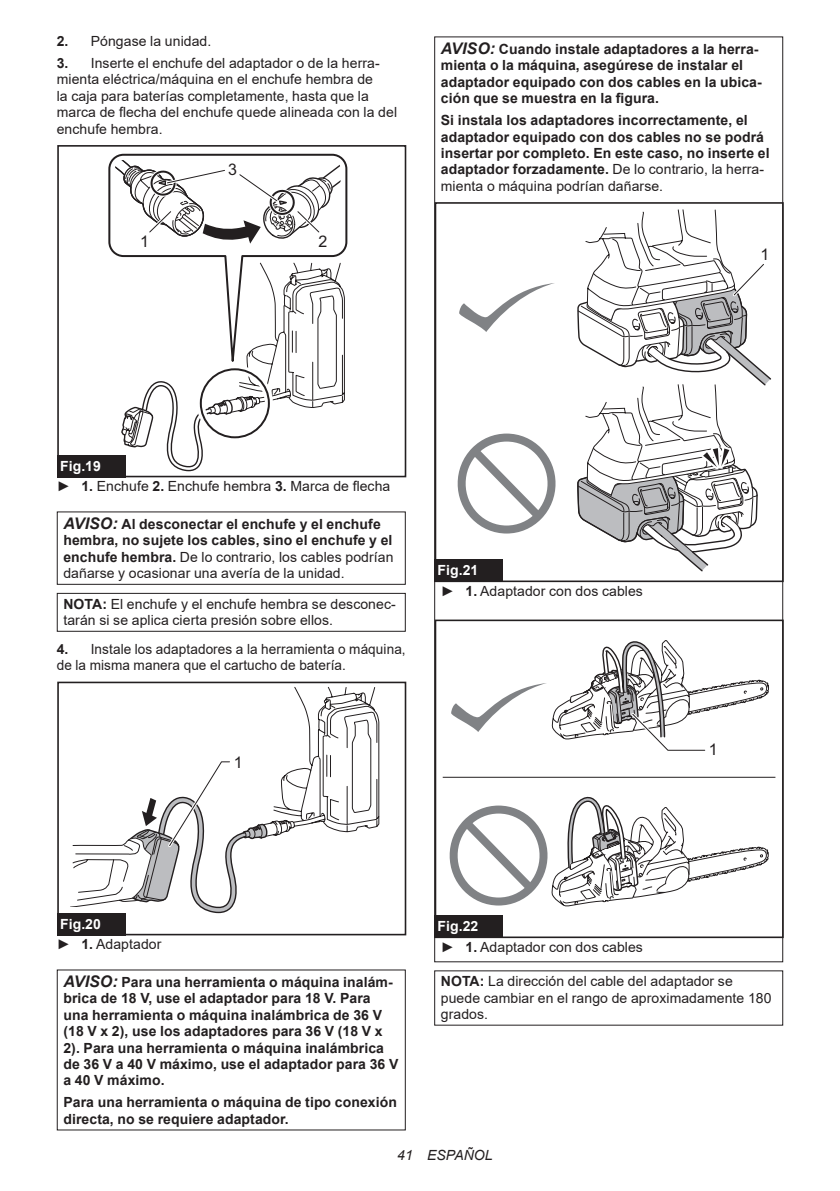
<style>
.page{position:relative;width:840px;height:1191px;background:#fff}
.page>*{position:absolute;margin:0;border:0;box-sizing:border-box;transform-origin:0 0}
.t1{font:16px "Arial";color:#231f20}
.t2{font:700 14px/16.4px "Arial";letter-spacing:.005em;color:#231f20}
.t3{font:14px/16.4px "Arial";letter-spacing:.005em;color:#231f20}
.t4{font:italic 14px "Arial";letter-spacing:.005em;color:#231f20}
.s1{font-weight:700}
.s2{font-style:italic;font-size:16px}
.s3{font-weight:400}
.s4{font-weight:700;color:#fff}
</style>
<div class="page">
<svg style="left:121px;top:398px;width:224px;height:74px"></svg>
<div style="left:197px;top:365px;width:76px;height:76px;border:8px solid #fff;border-radius:50%"></div>
<div style="left:200px;top:368px;width:70px;height:70px;border:2px solid #231f20;border-radius:50%"></div>
<svg style="left:144px;top:386px;width:201px;height:12px"></svg>
<svg style="left:108px;top:153px;width:240px;height:233px"></svg>
<div style="left:57px;top:449px;width:74px;height:28px;background:#fff"></div>
<div style="left:57px;top:145px;width:349px;height:332px;border:2px solid #231f20"></div>
<svg style="left:115px;top:160px;width:225px;height:96px"></svg>
<div style="left:57px;top:454px;width:68px;height:23px;background:#231f20"></div>
<div style="left:57px;top:511px;width:348px;height:74px;border:1px solid #231f20"></div>
<div style="left:57px;top:593px;width:348px;height:39px;border:1px solid #231f20"></div>
<div style="left:57px;top:681px;width:349px;height:254px;border:2px solid #231f20"></div>
<svg style="left:70px;top:687px;width:309px;height:227px"></svg>
<div style="left:57px;top:912px;width:68px;height:23px;background:#231f20"></div>
<svg style="left:457px;top:433px;width:99px;height:101px"></svg>
<svg style="left:459px;top:283px;width:95px;height:49px"></svg>
<svg style="left:577px;top:209px;width:194px;height:363px"></svg>
<div style="left:434px;top:559px;width:68px;height:23px;background:#231f20"></div>
<svg style="left:551px;top:680px;width:215px;height:98px"></svg>
<svg style="left:449px;top:796px;width:319px;height:111px"></svg>
<svg style="left:451px;top:683px;width:95px;height:49px"></svg>
<hr style="left:442px;top:776px;width:333px;height:1px;background:#231f20">
<div style="left:434px;top:619px;width:349px;height:319px;border:2px solid #231f20"></div>
<svg style="left:593px;top:640px;width:175px;height:113px"></svg>
<div style="left:434px;top:915px;width:68px;height:23px;background:#231f20"></div>
<p class="t3" style="left:57px;top:33px;width:156px"><span class="s1">2.</span> Póngase la unidad.</p>
<p class="t3" style="left:57px;top:55px;width:341px"><span class="s1">3.</span> Inserte el enchufe del adaptador o de la herra&shy;mienta eléctrica/máquina en el enchufe hembra de<br>la caja para baterías completamente, hasta que la marca de flecha del enchufe quede alineada con la del enchufe hembra.</p>
<p class="t1" style="left:228px;top:159px;width:10px">3</p>
<p class="t1" style="left:140px;top:231px;width:10px">1</p>
<p class="t1" style="left:318px;top:231px;width:10px">2</p>
<p class="t2" style="left:440px;top:41px;width:322px"><span class="s2">AVISO:</span> Cuando instale adaptadores a la herra&shy;mienta o la máquina, asegúrese de instalar el adaptador equipado con dos cables en la ubica&shy;ción que se muestra en la figura.</p>
<p class="t2" style="left:440px;top:112px;width:330px">Si instala los adaptadores incorrectamente, el adaptador equipado con dos cables no se podrá insertar por completo. En este caso, no inserte el adaptador forzadamente. <span class="s3">De lo contrario, la herra&shy;mienta o máquina podrían dañarse.</span></p>
<p class="t1" style="left:760px;top:244px;width:10px">1</p>
<p class="t3" style="left:57px;top:455px;width:335px;line-height:20.2px"><span class="s4">Fig.19<br></span>► <span class="s1">1.</span> Enchufe <span class="s1">2.</span> Enchufe hembra <span class="s1">3.</span> Marca de flecha</p>
<p class="t2" style="left:63px;top:516px;width:331px"><span class="s2">AVISO:</span> Al desconectar el enchufe y el enchufe hembra, no sujete los cables, sino el enchufe y el enchufe hembra. <span class="s3">De lo contrario, los cables podrían dañarse y ocasionar una avería de la unidad.</span></p>
<p class="t3" style="left:63px;top:595px;width:334px"><span class="s1">NOTA:</span> El enchufe y el enchufe hembra se desconec&shy;tarán si se aplica cierta presión sobre ellos.</p>
<p class="t3" style="left:57px;top:640px;width:350px"><span class="s1">4.</span> Instale los adaptadores a la herramienta o máquina, de la misma manera que el cartucho de batería.</p>
<p class="t1" style="left:234px;top:751px;width:10px">1</p>
<p class="t3" style="left:437px;top:560px;width:207px;line-height:20.2px"><span class="s4">Fig.21<br></span>► <span class="s1">1.</span> Adaptador con dos cables</p>
<p class="t1" style="left:708px;top:738px;width:10px">1</p>
<p class="t3" style="left:57px;top:913px;width:106px;line-height:20.2px"><span class="s4">Fig.20<br></span>► <span class="s1">1.</span> Adaptador</p>
<p class="t2" style="left:63px;top:974px;width:336px"><span class="s2">AVISO:</span> Para una herramienta o máquina inalám&shy;brica de 18 V, use el adaptador para 18 V. Para una herramienta o máquina inalámbrica de 36 V (18 V x 2), use los adaptadores para 36 V (18 V x 2). Para una herramienta o máquina inalámbrica de 36 V a 40 V máximo, use el adaptador para 36 V a 40 V máximo.</p>
<p class="t2" style="left:63px;top:1094px;width:335px">Para una herramienta o máquina de tipo conexión directa, no se requiere adaptador.</p>
<p class="t3" style="left:437px;top:916px;width:207px;line-height:20.2px"><span class="s4">Fig.22<br></span>► <span class="s1">1.</span> Adaptador con dos cables</p>
<p class="t3" style="left:440px;top:973px;width:332px"><span class="s1">NOTA:</span> La dirección del cable del adaptador se puede cambiar en el rango de aproximadamente 180 grados.</p>
<p class="t4" style="left:397px;top:1146px;width:97px">41 ESPAÑOL</p>
</div>
